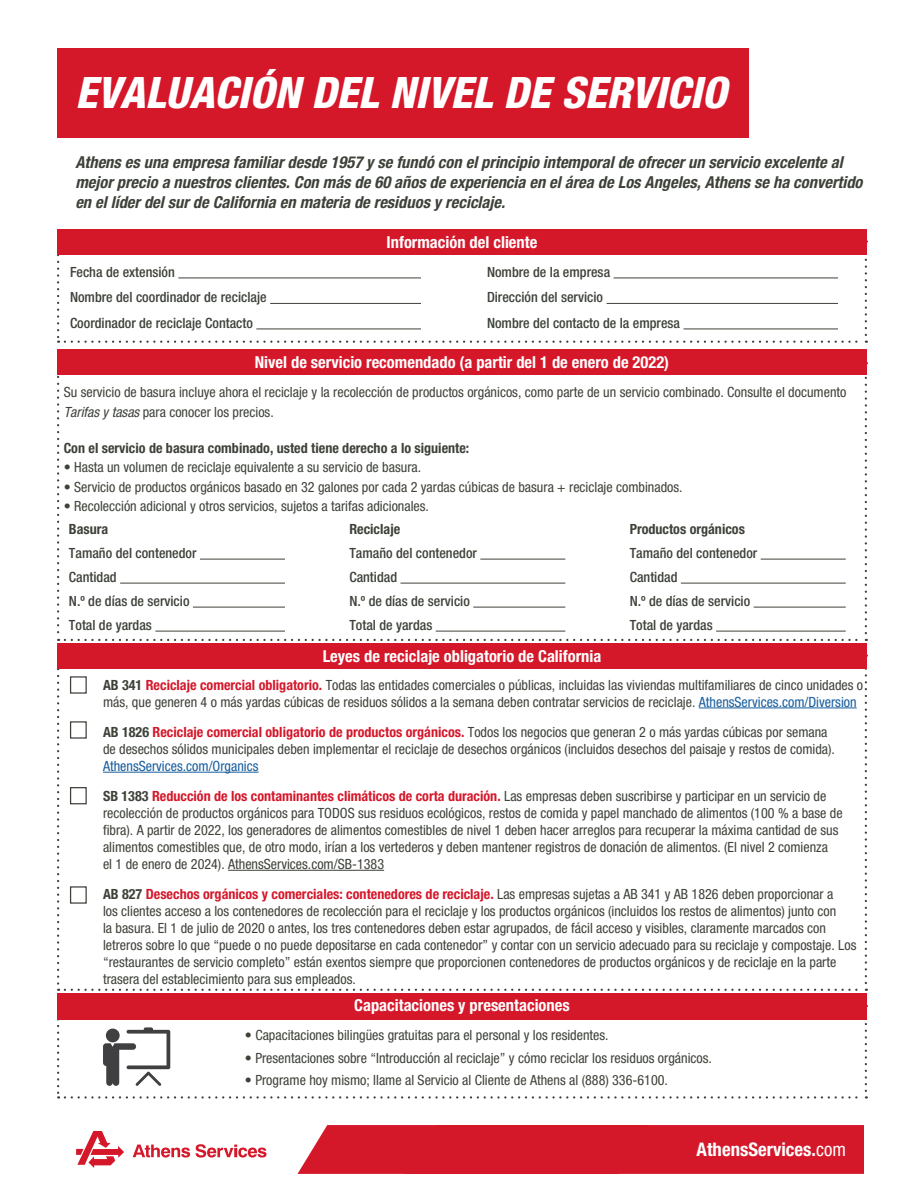
<style>
.page{position:relative;width:918px;height:1188px;background:#fff}
.page>*{position:absolute;margin:0;border:0;box-sizing:border-box;transform-origin:0 0}
.t1{font:italic 800 condensed 43.35px "Helvetica Neue LT Std";color:#fff}
.t2{font:700 condensed 18.75px "Helvetica Neue LT Std";color:#fff}
.t3{font:italic 700 condensed 16.5px/20px "Helvetica Neue LT Std";color:#3d4239}
.t4{font:700 condensed 16.5px "Helvetica Neue LT Std";color:#fff}
.t5{font:condensed 14.1px/17px "Helvetica Neue LT Std";color:#3d4239}
.t6{font:500 condensed 14.1px "Helvetica Neue LT Std";color:#3d4239}
.t7{font:700 condensed 14.1px "Helvetica Neue LT Std";color:#3d4239}
.s1{font-style:italic}
.s2{font-weight:700}
.s3{font-weight:700;color:#d5172a}
.s4{color:#175d9e}
.s5{font-weight:400}
</style>
<div class="page">
<div style="left:298px;top:1125px;width:566px;height:49px;background:#d5172a"></div>
<svg style="left:133px;top:1145px;width:57px;height:13px"></svg>
<svg style="left:196px;top:1144px;width:70px;height:14px"></svg>
<svg style="left:76px;top:1131px;width:48px;height:37px"></svg>
<hr style="left:200px;top:559px;width:85px;height:1px;background:#3d4239">
<hr style="left:120px;top:583px;width:165px;height:1px;background:#3d4239">
<hr style="left:193px;top:607px;width:92px;height:1px;background:#3d4239">
<hr style="left:155px;top:631px;width:130px;height:1px;background:#3d4239">
<hr style="left:480px;top:559px;width:85px;height:1px;background:#3d4239">
<hr style="left:401px;top:583px;width:164px;height:1px;background:#3d4239">
<hr style="left:473px;top:607px;width:92px;height:1px;background:#3d4239">
<hr style="left:436px;top:631px;width:129px;height:1px;background:#3d4239">
<hr style="left:761px;top:559px;width:85px;height:1px;background:#3d4239">
<hr style="left:681px;top:583px;width:165px;height:1px;background:#3d4239">
<hr style="left:754px;top:607px;width:92px;height:1px;background:#3d4239">
<hr style="left:716px;top:631px;width:130px;height:1px;background:#3d4239">
<svg style="left:57px;top:255px;width:810px;height:88px"></svg>
<svg style="left:57px;top:375px;width:2px;height:266px"></svg>
<svg style="left:65px;top:639px;width:802px;height:2px"></svg>
<svg style="left:865px;top:376px;width:2px;height:257px"></svg>
<svg style="left:57px;top:669px;width:810px;height:322px"></svg>
<div style="left:57px;top:229px;width:810px;height:26px;background:#d5172a"></div>
<div style="left:57px;top:349px;width:810px;height:26px;background:#d5172a"></div>
<div style="left:57px;top:643px;width:810px;height:26px;background:#d5172a"></div>
<div style="left:57px;top:993px;width:810px;height:26px;background:#d5172a"></div>
<svg style="left:57px;top:1019px;width:810px;height:80px"></svg>
<div style="left:57px;top:48px;width:691px;height:89px;background:#d5172a"></div>
<p class="t1" style="left:75px;top:66px;width:653px">EVALUACIÓN DEL NIVEL DE SERVICIO</p>
<p class="t3" style="left:75px;top:153px;width:789px">Athens es una empresa familiar desde 1957 y se fundó con el principio intemporal de ofrecer un servicio excelente al mejor precio a nuestros clientes. Con más de 60 años de experiencia en el área de Los Angeles, Athens se ha convertido en el líder del sur de California en materia de residuos y reciclaje.</p>
<p class="t4" style="left:387px;top:232px;width:152px">Información del cliente</p>
<p class="t6" style="left:70px;top:263px;width:106px">Fecha de extensión</p>
<p class="t6" style="left:70px;top:289px;width:198px">Nombre del coordinador de reciclaje</p>
<p class="t6" style="left:70px;top:314px;width:184px">Coordinador de reciclaje Contacto</p>
<p class="t6" style="left:487px;top:263px;width:125px">Nombre de la empresa</p>
<p class="t6" style="left:487px;top:289px;width:118px">Dirección del servicio</p>
<p class="t6" style="left:487px;top:314px;width:195px">Nombre del contacto de la empresa</p>
<p class="t4" style="left:255px;top:352px;width:416px">Nivel de servicio recomendado (a partir del 1 de enero de 2022)</p>
<p class="t5" style="left:64px;top:382px;width:784px;line-height:19.5px">Su servicio de basura incluye ahora el reciclaje y la recolección de productos orgánicos, como parte de un servicio combinado. Consulte el documento<br><span class="s1">Tarifas y tasas</span> para conocer los precios.</p>
<p class="t7" style="left:64px;top:439px;width:407px">Con el servicio de basura combinado, usted tiene derecho a lo siguiente:</p>
<p class="t5" style="left:64px;top:459px;width:359px">• Hasta un volumen de reciclaje equivalente a su servicio de basura.</p>
<p class="t5" style="left:64px;top:478px;width:620px">• Servicio de productos orgánicos basado en 32 galones por cada 2 yardas cúbicas de basura + reciclaje combinados.</p>
<p class="t5" style="left:64px;top:498px;width:367px">• Recolección adicional y otros servicios, sujetos a tarifas adicionales.</p>
<p class="t7" style="left:69px;top:520px;width:41px">Basura</p>
<p class="t6" style="left:69px;top:544px;width:129px">Tamaño del contenedor</p>
<p class="t6" style="left:69px;top:568px;width:49px">Cantidad</p>
<p class="t6" style="left:69px;top:592px;width:122px">N.º de días de servicio</p>
<p class="t6" style="left:69px;top:616px;width:85px">Total de yardas</p>
<p class="t7" style="left:349px;top:520px;width:52px">Reciclaje</p>
<p class="t6" style="left:349px;top:544px;width:129px">Tamaño del contenedor</p>
<p class="t6" style="left:349px;top:568px;width:49px">Cantidad</p>
<p class="t6" style="left:349px;top:592px;width:122px">N.º de días de servicio</p>
<p class="t6" style="left:349px;top:616px;width:85px">Total de yardas</p>
<p class="t4" style="left:323px;top:646px;width:280px">Leyes de reciclaje obligatorio de California</p>
<p class="t7" style="left:630px;top:520px;width:117px">Productos orgánicos</p>
<p class="t6" style="left:630px;top:544px;width:129px">Tamaño del contenedor</p>
<p class="t6" style="left:630px;top:568px;width:49px">Cantidad</p>
<p class="t6" style="left:630px;top:592px;width:122px">N.º de días de servicio</p>
<p class="t6" style="left:630px;top:616px;width:85px">Total de yardas</p>
<p class="t5" style="left:103px;top:676px;width:762px"><span class="s2">AB 341</span> <span class="s3">Reciclaje comercial obligatorio.</span> Todas las entidades comerciales o públicas, incluidas las viviendas multifamiliares de cinco unidades o más, que generen 4 o más yardas cúbicas de residuos sólidos a la semana deben contratar servicios de reciclaje. <span class="s4">AthensServices.com/Diversion</span></p>
<p class="t5" style="left:103px;top:723px;width:733px"><span class="s2">AB 1826</span> <span class="s3">Reciclaje comercial obligatorio de productos orgánicos.</span> Todos los negocios que generan 2 o más yardas cúbicas por semana de desechos sólidos municipales deben implementar el reciclaje de desechos orgánicos (incluidos desechos del paisaje y restos de comida).<br><span class="s4">AthensServices.com/Organics</span></p>
<p class="t5" style="left:103px;top:788px;width:741px"><span class="s2">SB 1383</span> <span class="s3">Reducción de los contaminantes climáticos de corta duración.</span> Las empresas deben suscribirse y participar en un servicio de recolección de productos orgánicos para TODOS sus residuos ecológicos, restos de comida y papel manchado de alimentos (100 % a base de fibra). A partir de 2022, los generadores de alimentos comestibles de nivel 1 deben hacer arreglos para recuperar la máxima cantidad de sus alimentos comestibles que, de otro modo, irían a los vertederos y deben mantener registros de donación de alimentos. (El nivel 2 comienza<br>el 1 de enero de 2024). AthensServices.com/SB-1383</p>
<p class="t5" style="left:103px;top:886px;width:755px"><span class="s2">AB 827</span> <span class="s3">Desechos orgánicos y comerciales: contenedores de reciclaje.</span> Las empresas sujetas a AB 341 y AB 1826 deben proporcionar a<br>los clientes acceso a los contenedores de recolección para el reciclaje y los productos orgánicos (incluidos los restos de alimentos) junto con<br>la basura. El 1 de julio de 2020 o antes, los tres contenedores deben estar agrupados, de fácil acceso y visibles, claramente marcados con letreros sobre lo que “puede o no puede depositarse en cada contenedor” y contar con un servicio adecuado para su reciclaje y compostaje. Los “restaurantes de servicio completo” están exentos siempre que proporcionen contenedores de productos orgánicos y de reciclaje en la parte trasera del establecimiento para sus empleados.</p>
<p class="t4" style="left:354px;top:996px;width:217px">Capacitaciones y presentaciones</p>
<p class="t5" style="left:245px;top:1027px;width:365px">• Capacitaciones bilingües gratuitas para el personal y los residentes.</p>
<p class="t5" style="left:245px;top:1049px;width:469px">• Presentaciones sobre “Introducción al reciclaje” y cómo reciclar los residuos orgánicos.</p>
<p class="t5" style="left:245px;top:1072px;width:425px">• Programe hoy mismo; llame al Servicio al Cliente de Athens al (888) 336-6100.</p>
<h2 class="t2" style="left:697px;top:1138px;width:151px">AthensServices.<span class="s5">com</span></h2>
</div>
